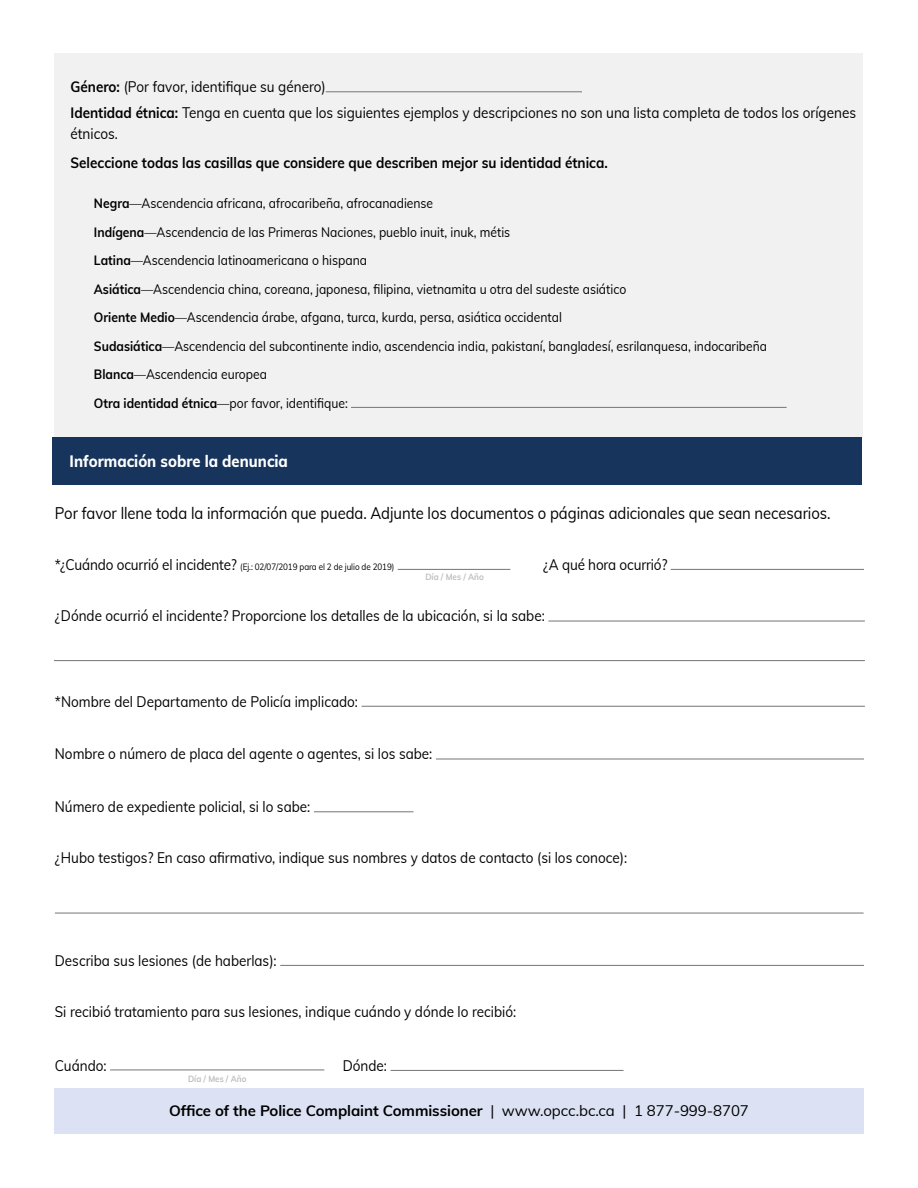
<style>
.page{position:relative;width:918px;height:1188px;background:#fff}
.page>*{position:absolute;margin:0;border:0;box-sizing:border-box;transform-origin:0 0}
.t1{font:16.5px "Muli";letter-spacing:-.005em;color:#000;scale:.9 1}
.t2{font:800 16.5px "Muli";color:#fff;scale:.9 1}
.t3{font:15px/21px "Muli";color:#000;scale:.9 1}
.t4{font:700 15px "Muli";color:#000;scale:.9 1}
.t5{font:700 15px "Muli";color:#000}
.t6{font:13.5px/28.5px "Muli";color:#000;scale:.9 1}
.t7{font:9px "Muli";letter-spacing:-.01em;color:#000;scale:.9 1}
.t8{font:700 9px "Muli";color:#bcbec0;scale:.9 1}
.s1{font-weight:700}
.s2{font-size:15px}
.s3{font-weight:400}
</style>
<div class="page">
<div style="left:54px;top:1088px;width:810px;height:46px;background:#dce2f3"></div>
<div style="left:54px;top:53px;width:808px;height:384px;background:#f1f1f2"></div>
<hr style="left:351px;top:407px;width:436px;height:1px;background:#767576">
<hr style="left:326px;top:91px;width:256px;height:1px;background:#767576">
<hr style="left:391px;top:1070px;width:233px;height:1px;background:#767576">
<hr style="left:436px;top:759px;width:428px;height:1px;background:#767576">
<hr style="left:280px;top:965px;width:584px;height:1px;background:#767576">
<hr style="left:55px;top:913px;width:809px;height:1px;background:#767576">
<hr style="left:314px;top:811px;width:99px;height:1px;background:#767576">
<hr style="left:671px;top:569px;width:193px;height:1px;background:#767576">
<hr style="left:398px;top:569px;width:112px;height:1px;background:#767576">
<hr style="left:362px;top:706px;width:503px;height:1px;background:#767576">
<div style="left:52px;top:437px;width:810px;height:48px;background:#16345c"></div>
<hr style="left:110px;top:1070px;width:214px;height:1px;background:#767576">
<hr style="left:548px;top:621px;width:317px;height:1px;background:#767576">
<hr style="left:54px;top:660px;width:811px;height:1px;background:#767576">
<p class="t3" style="left:71px;top:76px;width:285px"><span class="s1">Género:</span> (Por favor, identifique su género)</p>
<p class="t3" style="left:71px;top:101px;width:874px"><span class="s1">Identidad étnica:</span> Tenga en cuenta que los siguientes ejemplos y descripciones no son una lista completa de todos los orígenes étnicos.</p>
<p class="t4" style="left:71px;top:152px;width:598px">Seleccione todas las casillas que considere que describen mejor su identidad étnica.</p>
<p class="t6" style="left:94px;top:189px;width:750px"><span class="s1">Negra</span>—Ascendencia africana, afrocaribeña, afrocanadiense<br><span class="s1">Indígena</span>—Ascendencia de las Primeras Naciones, pueblo inuit, inuk, métis<br><span class="s1">Latina</span>—Ascendencia latinoamericana o hispana<br><span class="s1">Asiática</span>—Ascendencia china, coreana, japonesa, filipina, vietnamita u otra del sudeste asiático<br><span class="s1">Oriente Medio</span>—Ascendencia árabe, afgana, turca, kurda, persa, asiática occidental<br><span class="s1">Sudasiática</span>—Ascendencia del subcontinente indio, ascendencia india, pakistaní, bangladesí, esrilanquesa, indocaribeña <span class="s1">Blanca</span>—Ascendencia europea<br><span class="s1">Otra identidad étnica</span>—por favor, identifique:</p>
<p class="t2" style="left:70px;top:449px;width:244px">Información sobre la denuncia</p>
<p class="t1" style="left:55px;top:501px;width:863px">Por favor llene toda la información que pueda. Adjunte los documentos o páginas adicionales que sean necesarios.</p>
<p class="t7" style="left:55px;top:560px;width:379px"><span class="s2">*¿Cuándo ocurrió el incidente?</span> (Ej.: 02/07/2019 para el 2 de julio de 2019)</p>
<p class="t3" style="left:543px;top:553px;width:140px">¿A qué hora ocurrió?</p>
<p class="t8" style="left:425px;top:570px;width:66px">Día / Mes / Año</p>
<p class="t3" style="left:55px;top:605px;width:546px">¿Dónde ocurrió el incidente? Proporcione los detalles de la ubicación, si la sabe:</p>
<p class="t3" style="left:55px;top:690px;width:338px">*Nombre del Departamento de Policía implicado:</p>
<p class="t3" style="left:55px;top:743px;width:421px">Nombre o número de placa del agente o agentes, si los sabe:</p>
<p class="t3" style="left:55px;top:796px;width:285px">Número de expediente policial, si lo sabe:</p>
<p class="t3" style="left:55px;top:847px;width:637px">¿Hubo testigos? En caso afirmativo, indique sus nombres y datos de contacto (si los conoce):</p>
<p class="t3" style="left:55px;top:949px;width:248px">Describa sus lesiones (de haberlas):</p>
<p class="t3" style="left:55px;top:1000px;width:514px">Si recibió tratamiento para sus lesiones, indique cuándo y dónde lo recibió:</p>
<p class="t3" style="left:55px;top:1054px;width:59px">Cuándo:</p>
<p class="t3" style="left:343px;top:1054px;width:51px">Dónde:</p>
<p class="t8" style="left:188px;top:1073px;width:66px">Día / Mes / Año</p>
<p class="t5" style="left:169px;top:1099px;width:581px">Office of the Police Complaint Commissioner <span class="s3">| www.opcc.bc.ca | 1 877-999-8707</span></p>
</div>
